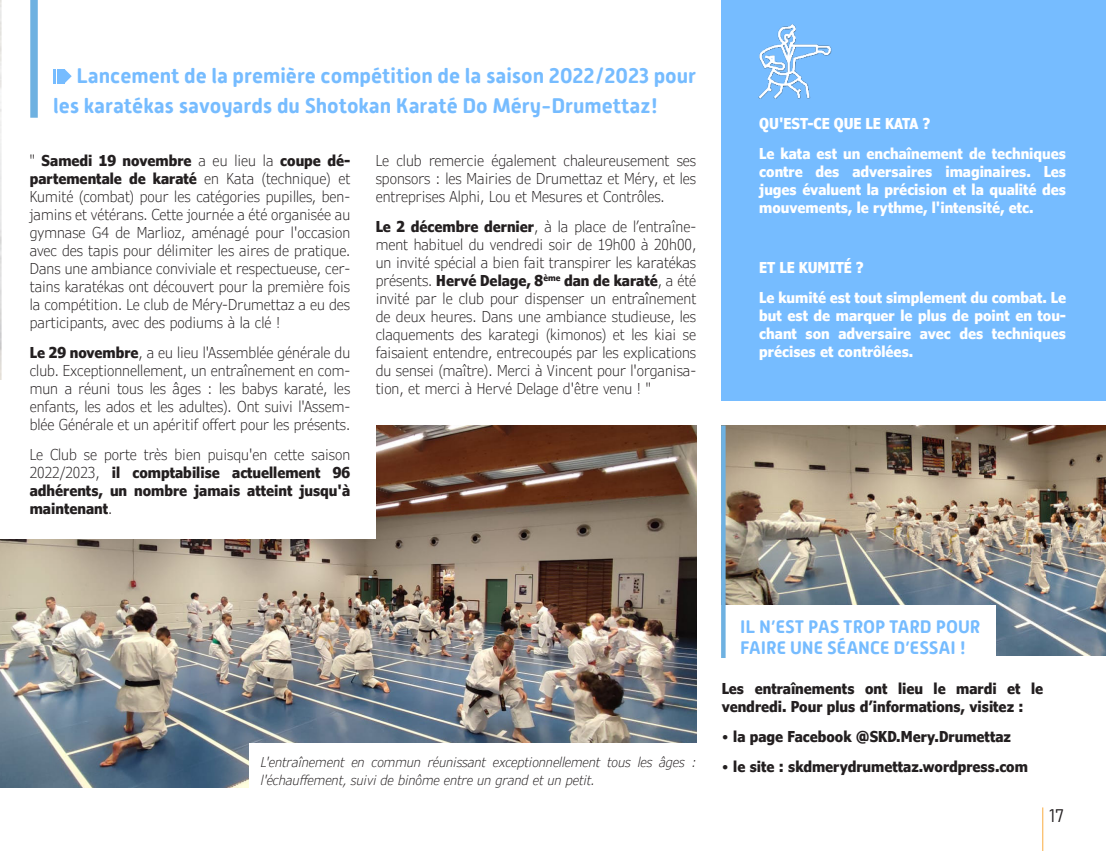
<style>
.page{position:relative;width:1106px;height:851px;background:#fff}
.page>*{position:absolute;margin:0;border:0;box-sizing:border-box;transform-origin:0 0}
.t1{font:700 21px/30px "Alwyn New Rounded";color:#76bcff}
.t2{font:700 18px/21.6px "Alwyn New Rounded";color:#76bcff}
.t3{font:18px "Bahnschrift";color:#231f20}
.t4{font:300 condensed 15px/18px "Verdana Pro";color:#231f20;text-align:justify}
.t5{font:700 condensed 15px/18px "Verdana Pro";color:#fff}
.t6{font:700 condensed 15px/18px "Verdana Pro";color:#231f20;text-align:justify}
.t7{font:italic 300 condensed 13.5px/18px "Verdana Pro";color:#231f20}
.s1{font-weight:700}
.s2{font-weight:300}
</style>
<div class="page">
<svg style="left:0;top:0;width:2px;height:380px"></svg>
<img style="left:725px;top:425px;width:381px;height:231px">
<img style="left:0;top:425px;width:696px;height:362px">
<div style="left:721px;top:0;width:385px;height:400px;background:#76bcff"></div>
<div style="left:249px;top:743px;width:455px;height:64px;background:#fff"></div>
<div style="left:0;top:410px;width:376px;height:128px;background:#fff"></div>
<div style="left:30px;top:0;width:8px;height:118px;background:#6eb1e1"></div>
<div style="left:704px;top:605px;width:291px;height:63px;background:#fff"></div>
<hr style="left:721px;top:425px;width:4px;height:233px;background:#6eb1e1">
<img style="left:758px;top:24px;width:73px;height:74px">
<hr style="left:1042px;top:807px;width:1px;height:43px;background:#fbb655">
<svg style="left:65px;top:69px;width:7px;height:14px"></svg>
<div style="left:57px;top:69px;width:8px;height:14px;background:#76bcff"></div>
<hr style="left:53px;top:69px;width:3px;height:14px;background:#76bcff">
<h1 class="t1" style="left:53px;top:61px;width:644px;text-indent:23px">Lancement de la première compétition de la saison 2022/2023 pour les karatékas savoyards du Shotokan Karaté Do Méry-Drumettaz!</h1>
<p class="t4" style="left:30px;top:153px;width:322px">" <span class="s1">Samedi 19 novembre</span> a eu lieu la <span class="s1">coupe dé&shy;partementale de karaté</span> en Kata (technique) et Kumité (combat) pour les catégories pupilles, ben&shy;jamins et vétérans. Cette journée a été organisée au gymnase G4 de Marlioz, aménagé pour l'occasion avec des tapis pour délimiter les aires de pratique.<br>Dans une ambiance conviviale et respectueuse, cer&shy;tains karatékas ont découvert pour la première fois la compétition. Le club de Méry-Drumettaz a eu des participants, avec des podiums à la clé !</p>
<p class="t4" style="left:30px;top:345px;width:322px"><span class="s1">Le 29 novembre</span>, a eu lieu l'Assemblée générale du club. Exceptionnellement, un entraînement en com&shy;mun a réuni tous les âges : les babys karaté, les enfants, les ados et les adultes). Ont suivi l'Assem&shy;blée Générale et un apéritif offert pour les présents.</p>
<p class="t6" style="left:30px;top:447px;width:322px"><span class="s2">Le Club se porte très bien puisqu'en cette saison 2022/2023,</span> il comptabilise actuellement 96 adhérents, un nombre jamais atteint jusqu'à maintenant<span class="s2">.</span></p>
<p class="t4" style="left:376px;top:153px;width:322px">Le club remercie également chaleureusement ses sponsors : les Mairies de Drumettaz et Méry, et les entreprises Alphi, Lou et Mesures et Contrôles.</p>
<p class="t4" style="left:376px;top:219px;width:322px"><span class="s1">Le 2 décembre dernier</span>, à la place de l’entraîne&shy;ment habituel du vendredi soir de 19h00 à 20h00, un invité spécial a bien fait transpirer les karatékas présents. <span class="s1">Hervé Delage, 8</span><sup>ème</sup> <span class="s1">dan de karaté</span>, a été invité par le club pour dispenser un entraînement de deux heures. Dans une ambiance studieuse, les claquements des karategi (kimonos) et les kiai se faisaient entendre, entrecoupés par les explications du sensei (maître). Merci à Vincent pour l'organisa&shy;tion, et merci à Hervé Delage d'être venu ! "</p>
<p class="t5" style="left:759px;top:109px;width:308px;line-height:30px">QU'EST-CE QUE LE KATA ?<br>Le kata est un enchaînement de techniques</p>
<p class="t5" style="left:759px;top:164px;width:308px;text-align:justify">contre des adversaires imaginaires. Les juges évaluent la précision et la qualité des mouvements, le rythme, l'intensité, etc.</p>
<p class="t5" style="left:759px;top:253px;width:308px;line-height:30px">ET LE KUMITÉ ?<br>Le kumité est tout simplement du combat. Le</p>
<p class="t5" style="left:759px;top:308px;width:308px;text-align:justify">but est de marquer le plus de point en tou&shy;chant son adversaire avec des techniques précises et contrôlées.</p>
<p class="t7" style="left:261px;top:754px;width:437px">L'entraînement en commun réunissant exceptionnellement tous les âges : l'échauffement, suivi de binôme entre un grand et un petit.</p>
<p class="t2" style="left:740px;top:615px;width:242px">IL N’EST PAS TROP TARD POUR<br>FAIRE UNE SÉANCE D’ESSAI !</p>
<p class="t6" style="left:721px;top:680px;width:323px">Les entraînements ont lieu le mardi et le vendredi. Pour plus d’informations, visitez :</p>
<p class="t6" style="left:721px;top:728px;width:291px"><span class="s2">•</span> la page Facebook @SKD.Mery.Drumettaz</p>
<p class="t6" style="left:721px;top:758px;width:308px"><span class="s2">•</span> le site : skdmerydrumettaz.wordpress.com</p>
<p class="t3" style="left:1049px;top:808px;width:17px">17</p>
</div>
